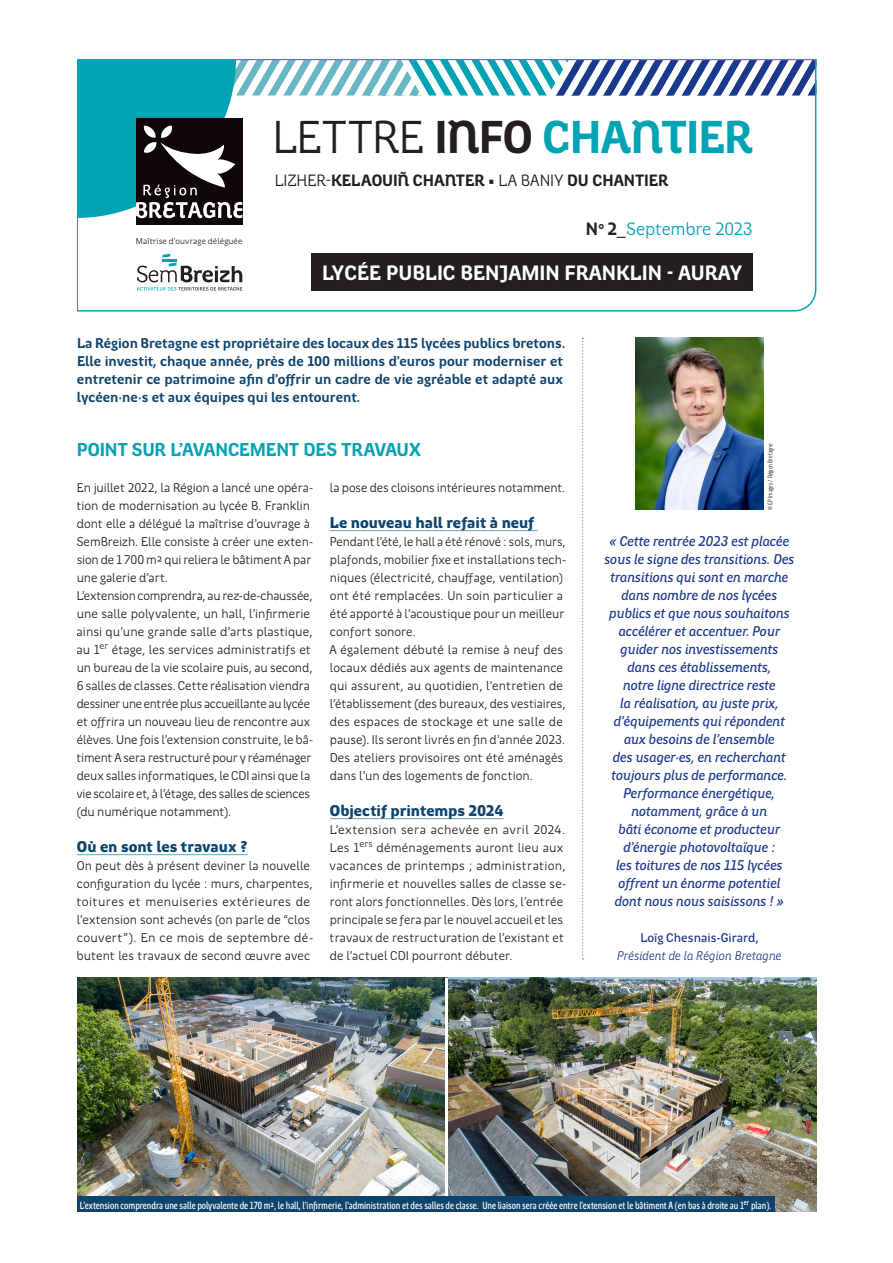
<style>
.page{position:relative;width:893px;height:1263px;background:#fff}
.page>*{position:absolute;margin:0;border:0;box-sizing:border-box;transform-origin:0 0}
.t1{font:700 46.5px "Region Bretagne New";letter-spacing:-.02em;color:#00a3b3}
.t2{font:700 21px "Region Bretagne New";color:#fff}
.t3{font:700 18.75px "Region Bretagne New";letter-spacing:-.01em;color:#00a3b3}
.t4{font:18px "Region Bretagne New";letter-spacing:-.015em;color:#00a3b3}
.t5{font:700 16.5px "Region Bretagne New";letter-spacing:-.005em;color:#231f20}
.t6{font:900 15.75px "Region Bretagne New";letter-spacing:-.005em;color:#0e436d}
.t7{font:italic 500 14.25px/18px "Region Bretagne New";letter-spacing:-.01em;color:#1b388c;text-align:center}
.t8{font:700 14.25px/18px "Region Bretagne New";color:#0e436d}
.t9{font:12.75px/18px "Region Bretagne New";color:#231f20}
.t10{font:italic 12.75px "Region Bretagne New";color:#1b388c}
.t11{font:500 12.75px "Region Bretagne New";color:#1b388c}
.t12{font:500 10.5px "Region Bretagne Cond New";color:#fff}
.t13{font:8.7px "Region Bretagne New";letter-spacing:.015em;color:#231f20}
.t14{font:6.75px "Region Bretagne Cond New";color:#231f20}
.s1{font-weight:400;color:#231f20}
.s2{color:#231f20}
.s3{font-weight:400}
.s4{font-weight:700;color:#231f20}
</style>
<div class="page">
<hr style="left:77px;top:854px;width:171px;height:1px;background:#68b7c2">
<hr style="left:330px;top:530px;width:208px;height:1px;background:#68b7c2">
<hr style="left:330px;top:818px;width:174px;height:1px;background:#68b7c2">
<img style="left:636px;top:338px;width:127px;height:172px">
<svg style="left:582px;top:338px;width:2px;height:622px"></svg>
<img style="left:448px;top:978px;width:368px;height:234px">
<img style="left:77px;top:978px;width:368px;height:218px">
<div style="left:77px;top:1196px;width:697px;height:16px;background:#0e436d"></div>
<svg style="left:77px;top:59px;width:740px;height:253px"></svg>
<svg style="left:137px;top:254px;width:105px;height:37px"></svg>
<div style="left:311px;top:254px;width:442px;height:37px;background:#231f20"></div>
<p class="t13" style="left:136px;top:237px;width:108px">Maîtrise d’ouvrage déléguée</p>
<p class="t1" style="left:272px;top:111px;width:482px"><span class="s1">LETTRE</span> <span class="s2">INFO</span> CHANTIER</p>
<p class="t5" style="left:275px;top:171px;width:395px"><span class="s3">LIZHER-</span>KELAOUIÑ CHANTER • <span class="s3">LA BANIY</span> DU CHANTIER</p>
<p class="t4" style="left:586px;top:219px;width:168px"><span class="s4">N°2</span><span class="s2">_</span>Septembre 2023</p>
<p class="t2" style="left:322px;top:261px;width:422px">LYCÉE PUBLIC BENJAMIN FRANKLIN - AURAY</p>
<p class="t8" style="left:77px;top:334px;width:490px">La Région Bretagne est propriétaire des locaux des 115 lycées publics bretons.<br>Elle investit, chaque année, près de 100 millions d’euros pour moderniser et entretenir ce patrimoine afin d’offrir un cadre de vie agréable et adapté aux lycéen·ne·s et aux équipes qui les entourent.</p>
<p class="t3" style="left:77px;top:439px;width:346px">POINT SUR L’AVANCEMENT DES TRAVAUX</p>
<p class="t9" style="left:77px;top:478px;width:238px">En juillet 2022, la Région a lancé une opéra&shy;tion de modernisation au lycée B. Franklin dont elle a délégué la maîtrise d’ouvrage à SemBreizh. Elle consiste à créer une exten&shy;sion de 1 700 m² qui reliera le bâtiment A par une galerie d’art.</p>
<p class="t9" style="left:77px;top:586px;width:238px">L’extension comprendra, au rez-de-chaussée, une salle polyvalente, un hall, l’infirmerie ainsi qu’une grande salle d’arts plastique, au 1<sup>er</sup> étage, les services administratifs et un bureau de la vie scolaire puis, au second, 6 salles de classes. Cette réalisation viendra dessiner une entrée plus accueillante au lycée et offrira un nouveau lieu de rencontre aux élèves. Une fois l’extension construite, le bâ&shy;timent A sera restructuré pour y réaménager deux salles informatiques, le CDI ainsi que la vie scolaire et, à l’étage, des salles de sciences (du numérique notamment).</p>
<p class="t6" style="left:77px;top:838px;width:173px">Où en sont les travaux ?</p>
<p class="t9" style="left:77px;top:856px;width:238px">On peut dès à présent deviner la nouvelle configuration du lycée : murs, charpentes, toitures et menuiseries extérieures de l’extension sont achevés (on parle de “clos couvert”). En ce mois de septembre dé&shy;butent les travaux de second œuvre avec</p>
<p class="t9" style="left:330px;top:478px;width:237px">la pose des cloisons intérieures notamment.</p>
<p class="t6" style="left:330px;top:514px;width:206px">Le nouveau hall refait à neuf</p>
<p class="t9" style="left:330px;top:532px;width:238px">Pendant l’été, le hall a été rénové : sols, murs, plafonds, mobilier fixe et installations tech&shy;niques (électricité, chauffage, ventilation) ont été remplacées. Un soin particulier a été apporté à l’acoustique pour un meilleur confort sonore.</p>
<p class="t9" style="left:329px;top:640px;width:238px">A également débuté la remise à neuf des locaux dédiés aux agents de maintenance qui assurent, au quotidien, l’entretien de l’établissement (des bureaux, des vestiaires, des espaces de stockage et une salle de pause). Ils seront livrés en fin d’année 2023.<br>Des ateliers provisoires ont été aménagés dans l’un des logements de fonction.</p>
<p class="t6" style="left:330px;top:802px;width:175px">Objectif printemps 2024</p>
<p class="t9" style="left:330px;top:820px;width:238px">L’extension sera achevée en avril 2024.<br>Les 1<sup>ers</sup> déménagements auront lieu aux vacances de printemps ; administration, infirmerie et nouvelles salles de classe se&shy;ront alors fonctionnelles. Dès lors, l’entrée principale se fera par le nouvel accueil et les travaux de restructuration de l’existant et de l’actuel CDI pourront débuter.</p>
<p class="t14" style="left:767px;top:510px;width:68px;rotate:-90deg">© EP Images / Région Bretagne</p>
<p class="t7" style="left:604px;top:532px;width:192px">« Cette rentrée 2023 est placée sous le signe des transitions. Des transitions qui sont en marche dans nombre de nos lycées publics et que nous souhaitons accélérer et accentuer. Pour guider nos investissements<br>dans ces établissements,<br>notre ligne directrice reste<br>la réalisation, au juste prix, d’équipements qui répondent aux besoins de l’ensemble<br>des usager·es, en recherchant toujours plus de performance.</p>
<p class="t7" style="left:615px;top:784px;width:171px">Performance énergétique, notamment, grâce à un<br>bâti économe et producteur d’énergie photovoltaïque : les toitures de nos 115 lycées offrent un énorme potentiel dont nous nous saisissons ! »</p>
<p class="t11" style="left:640px;top:930px;width:120px">Loïg Chesnais-Girard,</p>
<p class="t10" style="left:617px;top:948px;width:166px">Président de la Région Bretagne</p>
<p class="t12" style="left:80px;top:1199px;width:693px">L’extension comprendra une salle polyvalente de 170 m², le hall, l’infirmerie, l’administration et des salles de classe. Une liaison sera créée entre l’extension et le bâtiment A (en bas à droite au 1<sup>er</sup> plan).</p>
</div>
